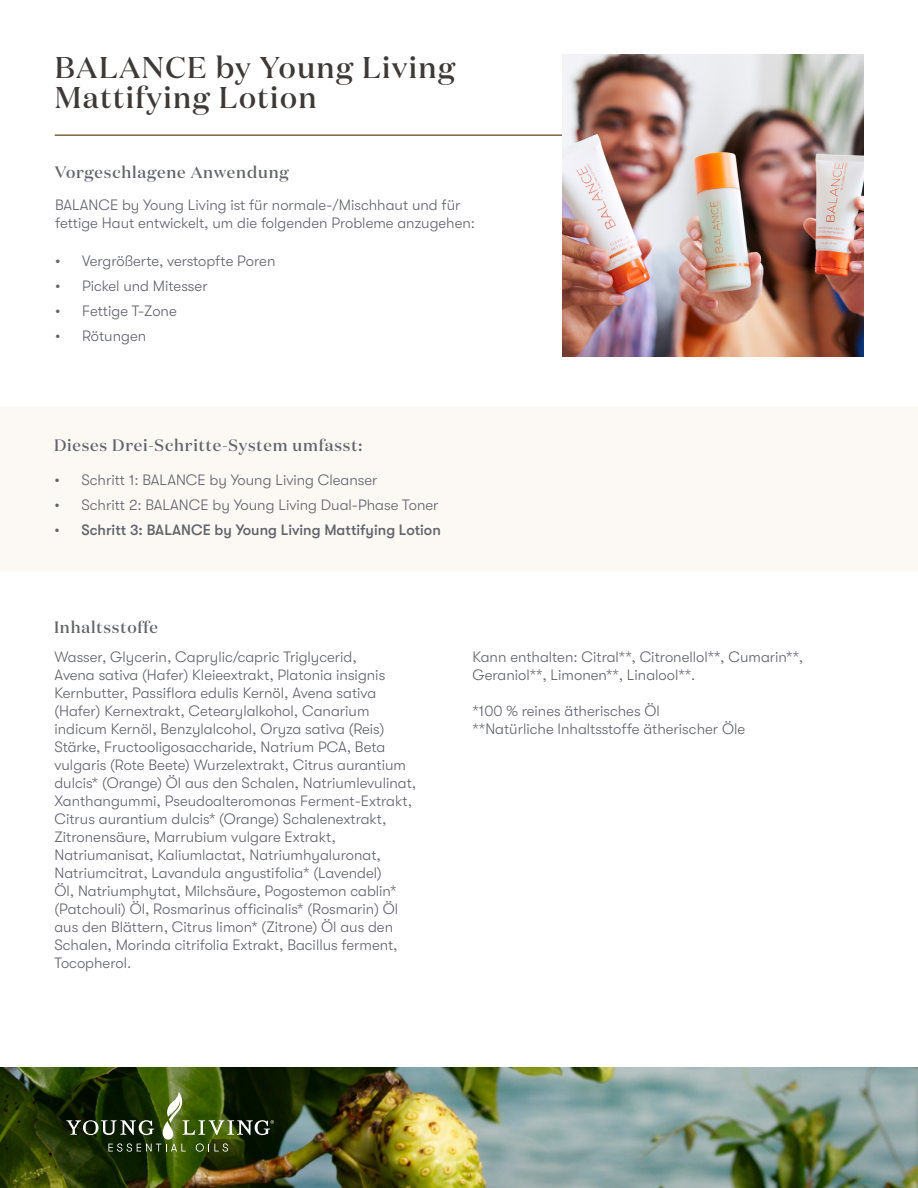
<style>
.page{position:relative;width:918px;height:1188px;background:#fff}
.page>*{position:absolute;margin:0;border:0;box-sizing:border-box;transform-origin:0 0}
.t1{font:500 30px/30px "Domaine Display";letter-spacing:.05em;color:#3d3936}
.t2{font:500 16.5px "Domaine Display";letter-spacing:.05em;color:#61646a}
.t3{font:300 15px/18px "GT Walsheim Pro";color:#61646a}
.t4{font:500 15px "GT Walsheim Pro";color:#61646a}
</style>
<div class="page">
<img style="left:0;top:1067px;width:918px;height:121px">
<div style="left:0;top:407px;width:918px;height:164px;background:#fcf8f4"></div>
<svg style="left:66px;top:1092px;width:208px;height:60px;background:#34461d"></svg>
<hr style="left:55px;top:134px;width:544px;height:2px;background:#80623b">
<img style="left:562px;top:55px;width:302px;height:301px">
<h1 class="t1" style="left:55px;top:52px;width:402px">BALANCE by Young Living<br>Mattifying Lotion</h1>
<p class="t2" style="left:55px;top:161px;width:236px">Vorgeschlagene Anwendung</p>
<p class="t3" style="left:55px;top:196px;width:422px">BALANCE by Young Living ist für normale-/Mischhaut und für fettige Haut entwickelt, um die folgenden Probleme anzugehen:</p>
<p class="t3" style="left:55px;top:252px;width:222px">• Vergrößerte, verstopfte Poren</p>
<p class="t3" style="left:55px;top:277px;width:154px">• Pickel und Mitesser</p>
<p class="t3" style="left:55px;top:302px;width:123px">• Fettige T-Zone</p>
<p class="t3" style="left:55px;top:327px;width:93px">• Rötungen</p>
<p class="t2" style="left:54px;top:435px;width:310px">Dieses Drei-Schritte-System umfasst:</p>
<p class="t3" style="left:54px;top:471px;width:325px">• Schritt 1: BALANCE by Young Living Cleanser</p>
<p class="t3" style="left:54px;top:496px;width:386px">• Schritt 2: BALANCE by Young Living Dual-Phase Toner</p>
<p class="t4" style="left:54px;top:521px;width:388px">• Schritt 3: BALANCE by Young Living Mattifying Lotion</p>
<p class="t2" style="left:54px;top:616px;width:106px">Inhaltsstoffe</p>
<p class="t3" style="left:54px;top:648px;width:363px">Wasser, Glycerin, Caprylic/capric Triglycerid,<br>Avena sativa (Hafer) Kleieextrakt, Platonia insignis Kernbutter, Passiflora edulis Kernöl, Avena sativa (Hafer) Kernextrakt, Cetearylalkohol, Canarium indicum Kernöl, Benzylalcohol, Oryza sativa (Reis)<br>Stärke, Fructooligosaccharide, Natrium PCA, Beta vulgaris (Rote Beete) Wurzelextrakt, Citrus aurantium dulcis* (Orange) Öl aus den Schalen, Natriumlevulinat, Xanthangummi, Pseudoalteromonas Ferment-Extrakt, Citrus aurantium dulcis* (Orange) Schalenextrakt, Zitronensäure, Marrubium vulgare Extrakt, Natriumanisat, Kaliumlactat, Natriumhyaluronat, Natriumcitrat, Lavandula angustifolia* (Lavendel)<br>Öl, Natriumphytat, Milchsäure, Pogostemon cablin* (Patchouli) Öl, Rosmarinus officinalis* (Rosmarin) Öl aus den Blättern, Citrus limon* (Zitrone) Öl aus den Schalen, Morinda citrifolia Extrakt, Bacillus ferment, Tocopherol.</p>
<p class="t3" style="left:472px;top:648px;width:332px">Kann enthalten: Citral**, Citronellol**, Cumarin**,<br>Geraniol**, Limonen**, Linalool**.</p>
<p class="t3" style="left:472px;top:702px;width:274px">*100 % reines ätherisches Öl<br>**Natürliche Inhaltsstoffe ätherischer Öle</p>
</div>
